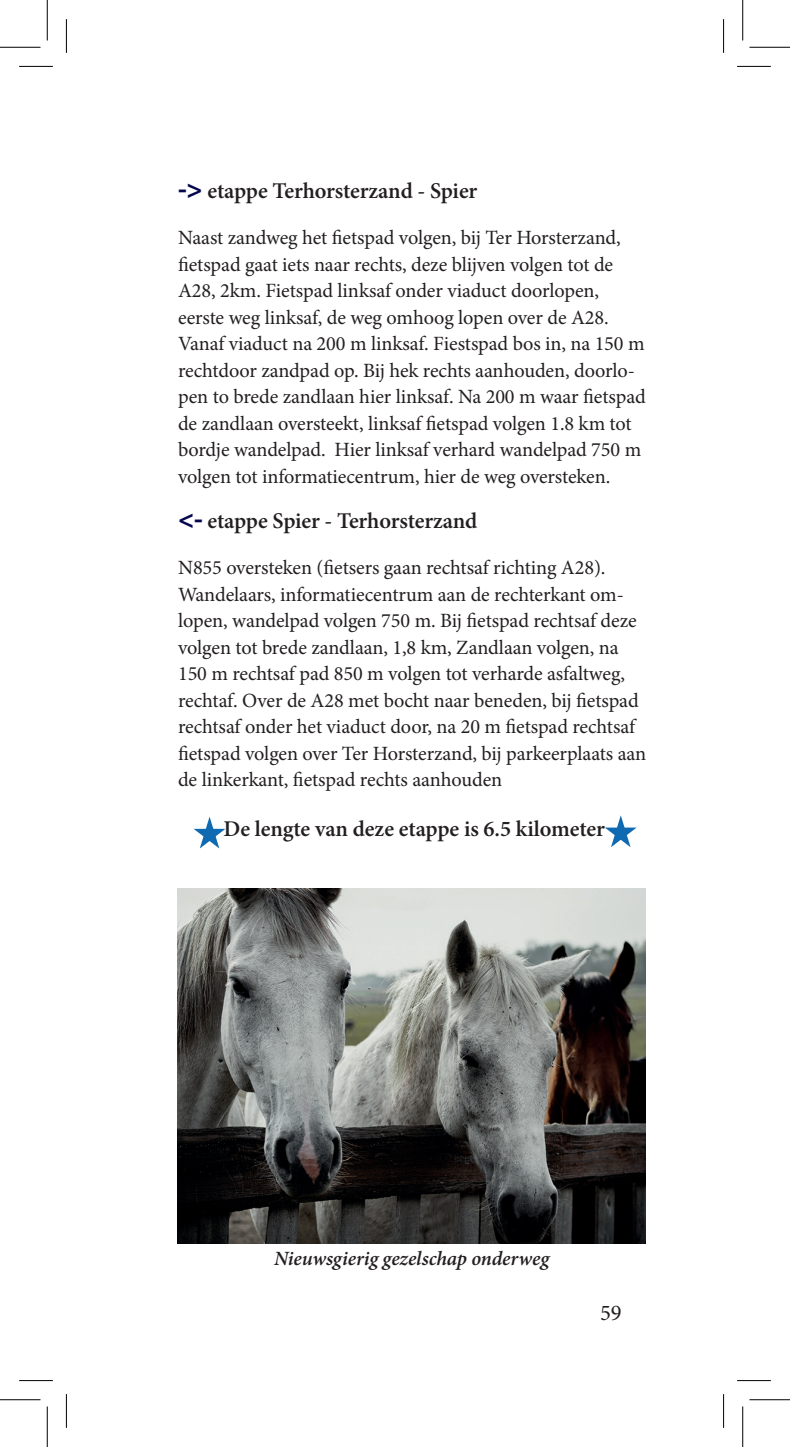
<style>
.page{position:relative;width:790px;height:1447px;background:#fff}
.page>*{position:absolute;margin:0;border:0;box-sizing:border-box;transform-origin:0 0}
.t1{font:600 22.5px "Minion Pro";letter-spacing:-.005em;color:#231f20}
.t2{font:22.5px "Minion Pro";color:#231f20}
.t3{font:20.25px/26.6px "Minion Pro";letter-spacing:-.005em;color:#231f20}
.t4{font:italic 600 20.25px "Minion Pro";letter-spacing:-.005em;color:#231f20}
.s1{font-family:"Myriad Pro";font-weight:700;font-size:27px;color:#06074e}
</style>
<div class="page">
<svg style="left:193px;top:817px;width:32px;height:31px"></svg>
<svg style="left:605px;top:815px;width:31px;height:32px"></svg>
<img style="left:177px;top:888px;width:468px;height:355px">
<hr style="left:19px;top:66px;width:34px;height:1px;background:#000">
<hr style="left:737px;top:66px;width:34px;height:1px;background:#000">
<hr style="left:19px;top:1380px;width:34px;height:1px;background:#000">
<hr style="left:737px;top:1380px;width:34px;height:1px;background:#000">
<hr style="left:66px;top:19px;width:1px;height:34px;background:#000">
<hr style="left:66px;top:1394px;width:1px;height:33px;background:#000">
<hr style="left:723px;top:19px;width:1px;height:34px;background:#000">
<hr style="left:723px;top:1394px;width:1px;height:33px;background:#000">
<hr style="left:0;top:47px;width:40px;height:1px;background:#000">
<hr style="left:749px;top:47px;width:41px;height:1px;background:#000">
<hr style="left:0;top:1399px;width:40px;height:1px;background:#000">
<hr style="left:749px;top:1399px;width:41px;height:1px;background:#000">
<hr style="left:47px;top:0;width:1px;height:41px;background:#000">
<hr style="left:47px;top:1406px;width:1px;height:41px;background:#000">
<hr style="left:742px;top:0;width:1px;height:41px;background:#000">
<hr style="left:742px;top:1406px;width:1px;height:41px;background:#000">
<p class="t1" style="left:178px;top:176px;width:301px"><span class="s1">-&gt;</span> etappe Terhorsterzand - Spier</p>
<p class="t3" style="left:178px;top:224px;width:469px">Naast zandweg het fietspad volgen, bij Ter Horsterzand, fietspad gaat iets naar rechts, deze blijven volgen tot de A28, 2km. Fietspad linksaf onder viaduct doorlopen, eerste weg linksaf, de weg omhoog lopen over de A28.<br>Vanaf viaduct na 200 m linksaf. Fiestspad bos in, na 150 m rechtdoor zandpad op. Bij hek rechts aanhouden, doorlo&shy;pen to brede zandlaan hier linksaf. Na 200 m waar fietspad de zandlaan oversteekt, linksaf fietspad volgen 1.8 km tot bordje wandelpad. Hier linksaf verhard wandelpad 750 m volgen tot informatiecentrum, hier de weg oversteken.</p>
<p class="t1" style="left:178px;top:506px;width:301px"><span class="s1">&lt;-</span> etappe Spier - Terhorsterzand</p>
<p class="t3" style="left:178px;top:554px;width:469px">N855 oversteken (fietsers gaan rechtsaf richting A28).<br>Wandelaars, informatiecentrum aan de rechterkant om&shy;lopen, wandelpad volgen 750 m. Bij fietspad rechtsaf deze volgen tot brede zandlaan, 1,8 km, Zandlaan volgen, na 150 m rechtsaf pad 850 m volgen tot verharde asfaltweg, rechtaf. Over de A28 met bocht naar beneden, bij fietspad rechtsaf onder het viaduct door, na 20 m fietspad rechtsaf fietspad volgen over Ter Horsterzand, bij parkeerplaats aan de linkerkant, fietspad rechts aanhouden</p>
<p class="t1" style="left:223px;top:813px;width:383px">De lengte van deze etappe is 6.5 kilometer</p>
<p class="t4" style="left:274px;top:1244px;width:276px">Nieuwsgierig gezelschap onderweg</p>
<p class="t2" style="left:600px;top:1298px;width:23px">59</p>
</div>
